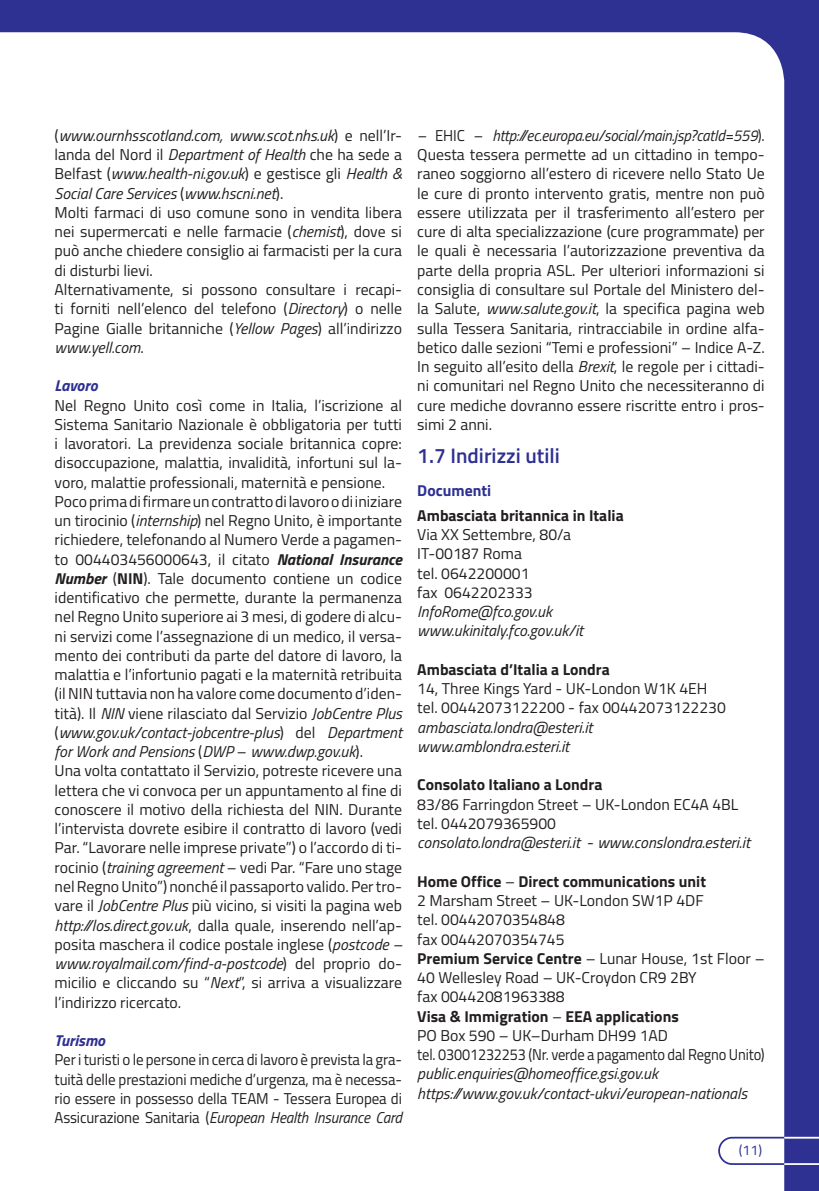
<style>
.page{position:relative;width:819px;height:1191px;background:#2e3092}
.page>*{position:absolute;margin:0;border:0;box-sizing:border-box;transform-origin:0 0}
.t1{font:600 21px "Titillium";color:#2e3092}
.Pa1{font:15.75px/19.2px "Titillium";color:#231f20;text-align:justify}
.Pa1-2{font:15.75px/19.2px "Titillium";color:#231f20;text-align:justify;scale:.95 1}
.Pa1-3{font:italic 15.75px/19.2px "Titillium";color:#231f20;text-align:justify}
.Pa1-4{font:700 15.75px "Titillium";color:#231f20}
.Pa1-5{font:15.75px "Titillium";color:#231f20;scale:.92 1}
.t2{font:italic 700 15.75px "Titillium";color:#2e3092}
.t3{font:700 15.75px "Titillium";color:#2e3092}
.t4{font:14px "Titillium";color:#2e3092}
.s1{font-style:normal}
.s2{font-style:italic}
.s3{font-weight:700;font-style:italic}
.s4{font-weight:700}
.s5{font-weight:400}
</style>
<div class="page">
<div style="left:0;top:32px;width:784px;height:1159px;background:#fff"></div>
<svg style="left:717px;top:1135px;width:102px;height:30px"></svg>
<hr style="left:784px;top:1136px;width:35px;height:2px;background:#fff">
<hr style="left:784px;top:1163px;width:35px;height:2px;background:#fff">
<p class="Pa1-3" style="left:55px;top:125px;width:349px"><span class="s1">(</span>www.ournhsscotland.com, www.scot.nhs.uk<span class="s1">) e nell’Ir&shy;landa del Nord il</span> Department of Health <span class="s1">che ha sede a Belfast (</span>www.health-ni.gov.uk<span class="s1">) e gestisce gli</span> Health &amp; Social Care Services <span class="s1">(</span>www.hscni.net<span class="s1">).</span></p>
<p class="Pa1" style="left:55px;top:202px;width:349px">Molti farmaci di uso comune sono in vendita libera nei supermercati e nelle farmacie (<span class="s2">chemist</span>), dove si può anche chiedere consiglio ai farmacisti per la cura di disturbi lievi.</p>
<p class="Pa1" style="left:55px;top:279px;width:349px">Alternativamente, si possono consultare i recapi&shy;ti forniti nell’elenco del telefono (<span class="s2">Directory</span>) o nelle Pagine Gialle britanniche (<span class="s2">Yellow Pages</span>) all’indirizzo</p>
<p class="Pa1-3" style="left:55px;top:337px;width:91px">www.yell.com<span class="s1">.</span></p>
<p class="t2" style="left:55px;top:373px;width:44px">Lavoro</p>
<p class="Pa1" style="left:55px;top:394px;width:349px">Nel Regno Unito così come in Italia, l’iscrizione al Sistema Sanitario Nazionale è obbligatoria per tutti i lavoratori. La previdenza sociale britannica copre: disoccupazione, malattia, invalidità, infortuni sul la&shy;voro, malattie professionali, maternità e pensione.</p>
<p class="Pa1" style="left:55px;top:491px;width:349px">Poco prima di firmare un contratto di lavoro o di iniziare un tirocinio (<span class="s2">internship</span>) nel Regno Unito, è importante richiedere, telefonando al Numero Verde a pagamen&shy;to 004403456000643, il citato <span class="s3">National Insurance Number</span> (<span class="s4">NIN</span>). Tale documento contiene un codice identificativo che permette, durante la permanenza nel Regno Unito superiore ai 3 mesi, di godere di alcu&shy;ni servizi come l’assegnazione di un medico, il versa&shy;mento dei contributi da parte del datore di lavoro, la malattia e l’infortunio pagati e la maternità retribuita (il NIN tuttavia non ha valore come documento d’iden&shy;tità). Il <span class="s2">NIN</span> viene rilasciato dal Servizio <span class="s2">JobCentre Plus</span></p>
<p class="Pa1-3" style="left:55px;top:722px;width:349px"><span class="s1">(</span>www.gov.uk/contact-jobcentre-plus<span class="s1">) del</span> Department for Work and Pensions <span class="s1">(</span>DWP <span class="s1">–</span> www.dwp.gov.uk<span class="s1">).</span></p>
<p class="Pa1" style="left:55px;top:760px;width:349px">Una volta contattato il Servizio, potreste ricevere una lettera che vi convoca per un appuntamento al fine di conoscere il motivo della richiesta del NIN. Durante l’intervista dovrete esibire il contratto di lavoro (vedi Par. “Lavorare nelle imprese private”) o l’accordo di ti&shy;rocinio (<span class="s2">training agreement</span> – vedi Par. “Fare uno stage nel Regno Unito”) nonché il passaporto valido. Per tro&shy;vare il <span class="s2">JobCentre Plus</span> più vicino, si visiti la pagina web <span class="s2">http://los.direct.gov.uk</span>, dalla quale, inserendo nell’ap&shy;posita maschera il codice postale inglese (<span class="s2">postcode –</span></p>
<p class="Pa1" style="left:55px;top:953px;width:349px"><span class="s2">www.royalmail.com/find-a-postcode</span>) del proprio do&shy;micilio e cliccando su “<span class="s2">Next</span>”, si arriva a visualizzare l’indirizzo ricercato.</p>
<p class="t2" style="left:55px;top:1028px;width:52px">Turismo</p>
<p class="Pa1-2" style="left:55px;top:1049px;width:367px">Per i turisti o le persone in cerca di lavoro è prevista la gra&shy;tuità delle prestazioni mediche d’urgenza, ma è necessa&shy;rio essere in possesso della TEAM - Tessera Europea di Assicurazione Sanitaria (<span class="s2">European Health Insurance Card</span></p>
<p class="Pa1-2" style="left:417px;top:125px;width:367px"><span class="s2">–</span> EHIC – <span class="s2">http://ec.europa.eu/social/main.jsp?catId=559</span>).<br>Questa tessera permette ad un cittadino in tempo&shy;raneo soggiorno all’estero di ricevere nello Stato Ue le cure di pronto intervento gratis, mentre non può essere utilizzata per il trasferimento all’estero per cure di alta specializzazione (cure programmate) per le quali è necessaria l’autorizzazione preventiva da parte della propria ASL. Per ulteriori informazioni si consiglia di consultare sul Portale del Ministero del&shy;la Salute, <span class="s2">www.salute.gov.it</span>, la specifica pagina web sulla Tessera Sanitaria, rintracciabile in ordine alfa&shy;betico dalle sezioni “Temi e professioni” – Indice A-Z.</p>
<p class="Pa1" style="left:417px;top:356px;width:349px">In seguito all’esito della <span class="s2">Brexit</span>, le regole per i cittadi&shy;ni comunitari nel Regno Unito che necessiteranno di cure mediche dovranno essere riscritte entro i pros&shy;simi 2 anni.</p>
<p class="t1" style="left:417px;top:440px;width:144px">1.7 Indirizzi utili</p>
<p class="t3" style="left:417px;top:479px;width:75px">Documenti</p>
<p class="Pa1-4" style="left:417px;top:503px;width:208px">Ambasciata britannica in Italia</p>
<p class="Pa1" style="left:417px;top:524px;width:155px">Via XX Settembre, 80/a</p>
<p class="Pa1" style="left:417px;top:543px;width:106px">IT-00187 Roma</p>
<p class="Pa1" style="left:417px;top:562px;width:114px">tel. 0642200001</p>
<p class="Pa1" style="left:417px;top:582px;width:117px">fax 0642202333</p>
<p class="Pa1-3" style="left:417px;top:601px;width:136px">InfoRome@fco.gov.uk</p>
<p class="Pa1-3" style="left:417px;top:620px;width:167px">www.ukinitaly.fco.gov.uk/it</p>
<p class="Pa1-4" style="left:417px;top:657px;width:194px">Ambasciata d’Italia a Londra</p>
<p class="Pa1" style="left:417px;top:678px;width:292px">14, Three Kings Yard - UK-London W1K 4EH</p>
<p class="Pa1" style="left:417px;top:697px;width:310px">tel. 00442073122200 - fax 00442073122230</p>
<p class="Pa1-3" style="left:417px;top:716px;width:177px">ambasciata.londra@esteri.it</p>
<p class="Pa1-3" style="left:417px;top:736px;width:153px">www.amblondra.esteri.it</p>
<p class="Pa1-4" style="left:417px;top:773px;width:186px">Consolato Italiano a Londra</p>
<p class="Pa1" style="left:417px;top:793px;width:322px">83/86 Farringdon Street – UK-London EC4A 4BL</p>
<p class="Pa1" style="left:417px;top:813px;width:140px">tel. 0442079365900</p>
<p class="Pa1-3" style="left:417px;top:832px;width:334px">consolato.londra@esteri.it <span class="s1">-</span> www.conslondra.esteri.it</p>
<p class="Pa1-4" style="left:417px;top:869px;width:290px">Home Office <span class="s5">–</span> Direct communications unit</p>
<p class="Pa1" style="left:417px;top:890px;width:288px">2 Marsham Street – UK-London SW1P 4DF</p>
<p class="Pa1" style="left:417px;top:909px;width:149px">tel. 00442070354848</p>
<p class="Pa1" style="left:417px;top:928px;width:149px">fax 00442070354745</p>
<p class="Pa1" style="left:417px;top:947px;width:349px"><span class="s4">Premium Service Centre</span> – Lunar House, 1st Floor –<br>40 Wellesley Road – UK-Croydon CR9 2BY</p>
<p class="Pa1" style="left:417px;top:986px;width:149px">fax 00442081963388</p>
<p class="Pa1-4" style="left:417px;top:1004px;width:263px">Visa &amp; Immigration <span class="s5">–</span> EEA applications</p>
<p class="Pa1" style="left:417px;top:1024px;width:252px">PO Box 590 – UK–Durham DH99 1AD</p>
<p class="Pa1-5" style="left:417px;top:1043px;width:379px">tel. 03001232253 (Nr. verde a pagamento dal Regno Unito)</p>
<p class="Pa1-3" style="left:417px;top:1063px;width:242px">public.enquiries@homeoffice.gsi.gov.uk</p>
<p class="Pa1-3" style="left:417px;top:1082px;width:331px">https://www.gov.uk/contact-ukvi/european-nationals</p>
<p class="t4" style="left:739px;top:1139px;width:25px">(11)</p>
</div>
